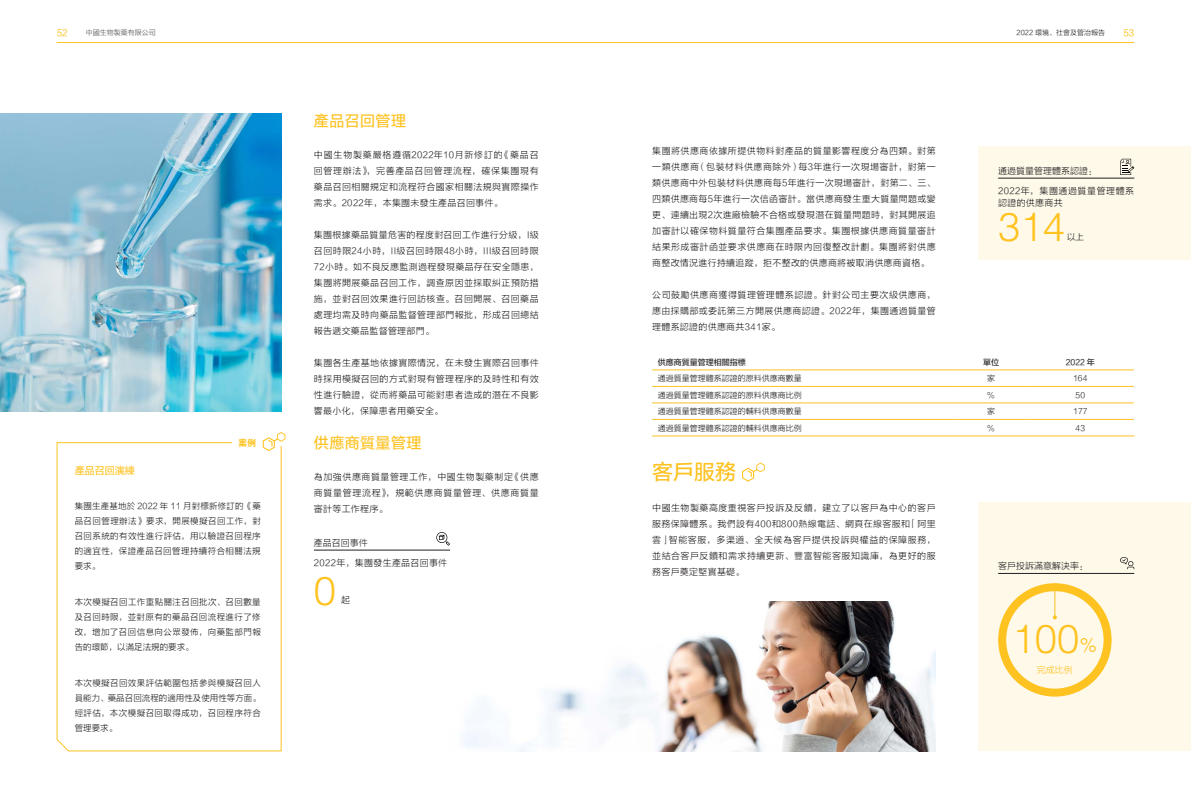
<style>
.page{position:relative;width:1191px;height:808px;background:#fff}
.page>*{position:absolute;margin:0;border:0;box-sizing:border-box;transform-origin:0 0}
.t1{font:300 40px "Helvetica LT Std";color:#fec221}
.t2{font:21px "FZLTZHUNHK GBK1 0";color:#fec221}
.t3{font:15px "FZLTZHUNHK GBK1 0";letter-spacing:.03em;color:#fec221}
.t4{font:10px "FZLTZHUNHK GBK1 0";color:#fec221}
.t5{font:9px/16px "FZLTXHK";letter-spacing:.04em;color:#231f20;text-align:justify}
.t6{font:9px "FZLTXHK";color:#231f20}
.t7{font:9px "FZLTZHUNHK GBK1 0";color:#fec221}
.t8{font:9px "FZLTXHK";color:#fec221}
.t9{font:9px "FZDHTK GBK1 0";color:#fec221}
.t10{font:8.5px/15px "FZLTXHK";letter-spacing:.045em;color:#231f20;text-align:justify}
.t11{font:8px "FZLTXHK";color:#231f20}
.t12{font:8px "FZLTZHUNHK GBK1 0";color:#231f20}
.t13{font:7px "FZLTXHK";color:#231f20}
.t14{font:7px "FZLTXHK";color:#57585a}
.s1{font-size:20px}
</style>
<div class="page">
<hr style="left:57px;top:42px;width:538px;height:1px;background:#fec221">
<hr style="left:595px;top:42px;width:539px;height:1px;background:#fec221">
<div style="left:977px;top:502px;width:214px;height:249px;background:#fef9e9"></div>
<img style="left:463px;top:601px;width:472px;height:150px">
<svg style="left:56px;top:442px;width:226px;height:310px"></svg>
<div style="left:232px;top:427px;width:53px;height:19px;background:#fff"></div>
<svg style="left:263px;top:432px;width:22px;height:19px"></svg>
<img style="left:0;top:113px;width:281px;height:298px">
<hr style="left:314px;top:550px;width:136px;height:1px;background:#231f20">
<svg style="left:436px;top:532px;width:14px;height:14px"></svg>
<hr style="left:652px;top:370px;width:303px;height:1px;background:#fec221">
<hr style="left:955px;top:370px;width:71px;height:1px;background:#fec221">
<hr style="left:1026px;top:370px;width:108px;height:1px;background:#fec221">
<hr style="left:652px;top:386px;width:303px;height:1px;background:#fec221">
<hr style="left:955px;top:386px;width:71px;height:1px;background:#fec221">
<hr style="left:1026px;top:386px;width:108px;height:1px;background:#fec221">
<hr style="left:652px;top:403px;width:303px;height:1px;background:#fec221">
<hr style="left:955px;top:403px;width:71px;height:1px;background:#fec221">
<hr style="left:1026px;top:403px;width:108px;height:1px;background:#fec221">
<hr style="left:652px;top:419px;width:303px;height:1px;background:#fec221">
<hr style="left:955px;top:419px;width:71px;height:1px;background:#fec221">
<hr style="left:1026px;top:419px;width:108px;height:1px;background:#fec221">
<hr style="left:652px;top:436px;width:303px;height:1px;background:#fec221">
<hr style="left:955px;top:436px;width:71px;height:1px;background:#fec221">
<hr style="left:1026px;top:436px;width:108px;height:1px;background:#fec221">
<svg style="left:742px;top:463px;width:22px;height:19px"></svg>
<div style="left:977px;top:146px;width:214px;height:114px;background:#fef9e9"></div>
<hr style="left:998px;top:178px;width:136px;height:1px;background:#231f20">
<svg style="left:1120px;top:159px;width:14px;height:16px"></svg>
<hr style="left:998px;top:573px;width:136px;height:1px;background:#231f20">
<div style="left:998px;top:583px;width:113px;height:114px;border:8px solid #fec221;border-radius:50%"></div>
<hr style="left:1054px;top:583px;width:1px;height:34px;background:#fec221">
<svg style="left:1052px;top:615px;width:4px;height:4px"></svg>
<svg style="left:1120px;top:557px;width:14px;height:12px"></svg>
<p class="t7" style="left:57px;top:28px;width:12px">52</p>
<p class="t14" style="left:86px;top:29px;width:72px">中國生物製藥有限公司</p>
<p class="t13" style="left:1016px;top:29px;width:90px">2022 環境、社會及管治報告</p>
<p class="t7" style="left:1123px;top:28px;width:12px">53</p>
<p class="t4" style="left:75px;top:465px;width:61px">產品召回演練</p>
<p class="t9" style="left:238px;top:438px;width:19px">案例</p>
<p class="t10" style="left:75px;top:499px;width:188px">集團生產基地於 2022 年 11 月對標新修訂的《藥品召回管理辦法》要求，開展模擬召回工作，對召回系統的有效性進行評估，用以驗證召回程序的適宜性，保證產品召回管理持續符合相關法規要求。</p>
<p class="t10" style="left:75px;top:595px;width:188px">本次模擬召回工作重點關注召回批次、召回數量及召回時限，並對原有的藥品召回流程進行了修改，增加了召回信息向公眾發佈，向藥監部門報告的環節，以滿足法規的要求。</p>
<p class="t10" style="left:75px;top:675px;width:188px">本次模擬召回效果評估範圍包括參與模擬召回人員能力、藥品召回流程的適用性及使用性等方面。經評估，本次模擬召回取得成功，召回程序符合管理要求。</p>
<h3 class="t3" style="left:314px;top:113px;width:94px">產品召回管理</h3>
<p class="t5" style="left:314px;top:147px;width:226px">中國生物製藥嚴格遵循2022年10月新修訂的《藥品召回管理辦法》，完善產品召回管理流程，確保集團現有藥品召回相關規定和流程符合國家相關法規與實際操作需求。2022年，本集團未發生產品召回事件。</p>
<p class="t5" style="left:314px;top:227px;width:226px">集團根據藥品質量危害的程度對召回工作進行分級，I級召回時限24小時，II級召回時限48小時，III級召回時限72小時。如不良反應監測過程發現藥品存在安全隱患，集團將開展藥品召回工作，調查原因並採取糾正預防措施，並對召回效果進行回訪核查。召回開展、召回藥品處理均需及時向藥品監督管理部門報批，形成召回總結報告遞交藥品監督管理部門。</p>
<p class="t5" style="left:314px;top:355px;width:226px">集團各生產基地依據實際情況，在未發生實際召回事件時採用模擬召回的方式對現有管理程序的及時性和有效性進行驗證，從而將藥品可能對患者造成的潛在不良影響最小化，保障患者用藥安全。</p>
<h3 class="t3" style="left:314px;top:435px;width:109px">供應商質量管理</h3>
<p class="t5" style="left:314px;top:469px;width:226px">為加強供應商質量管理工作，中國生物製藥制定《供應商質量管理流程》，規範供應商質量管理、供應商質量審計等工作程序。</p>
<p class="t5" style="left:314px;top:535px;width:55px">產品召回事件</p>
<p class="t5" style="left:314px;top:555px;width:135px">2022年，集團發生產品召回事件</p>
<h1 class="t1" style="left:314px;top:565px;width:24px">0</h1>
<p class="t5" style="left:341px;top:592px;width:10px">起</p>
<p class="t5" style="left:652px;top:143px;width:285px">集團將供應商依據所提供物料對產品的質量影響程度分為四類。對第一類供應商（包裝材料供應商除外）每3年進行一次現場審計，對第一類供應商中外包裝材料供應商每5年進行一次現場審計，對第二、三、四類供應商每5年進行一次信函審計。當供應商發生重大質量問題或變更、連續出現2次進廠檢驗不合格或發現潛在質量問題時，對其開展追加審計以確保物料質量符合集團產品要求。集團根據供應商質量審計結果形成審計函並要求供應商在時限內回復整改計劃。集團將對供應商整改情況進行持續追蹤，拒不整改的供應商將被取消供應商資格。</p>
<p class="t5" style="left:652px;top:287px;width:285px">公司鼓勵供應商獲得質理管理體系認證。針對公司主要次級供應商，應由採購部或委託第三方開展供應商認證。2022年，集團通過質量管理體系認證的供應商共341家。</p>
<p class="t6" style="left:998px;top:166px;width:100px">通過質量管理體系認證：</p>
<p class="t5" style="left:998px;top:185px;width:138px;line-height:12px">2022年，集團通過質量管理體系認證的供應商共</p>
<h1 class="t1" style="left:998px;top:202px;width:68px">314</h1>
<p class="t10" style="left:1067px;top:230px;width:18px">以上</p>
<p class="t12" style="left:658px;top:357px;width:89px">供應商質量管理相關指標</p>
<p class="t12" style="left:983px;top:357px;width:17px">單位</p>
<p class="t12" style="left:1065px;top:357px;width:31px">2022 年</p>
<p class="t11" style="left:658px;top:374px;width:145px">通過質量管理體系認證的原料供應商數量</p>
<p class="t11" style="left:987px;top:374px;width:9px">家</p>
<p class="t11" style="left:1073px;top:374px;width:16px">164</p>
<p class="t11" style="left:658px;top:390px;width:145px">通過質量管理體系認證的原料供應商比例</p>
<p class="t11" style="left:987px;top:390px;width:9px">%</p>
<p class="t11" style="left:1075px;top:390px;width:11px">50</p>
<p class="t11" style="left:658px;top:407px;width:145px">通過質量管理體系認證的輔料供應商數量</p>
<p class="t11" style="left:987px;top:407px;width:9px">家</p>
<p class="t11" style="left:1073px;top:407px;width:16px">177</p>
<p class="t11" style="left:658px;top:423px;width:145px">通過質量管理體系認證的輔料供應商比例</p>
<p class="t11" style="left:987px;top:423px;width:9px">%</p>
<p class="t11" style="left:1075px;top:423px;width:11px">43</p>
<h2 class="t2" style="left:652px;top:460px;width:85px">客戶服務</h2>
<p class="t5" style="left:652px;top:500px;width:285px">中國生物製藥高度重視客戶投訴及反饋，建立了以客戶為中心的客戶服務保障體系。我們設有400和800熱線電話、網頁在線客服和「阿里雲」智能客服，多渠道、全天候為客戶提供投訴與權益的保障服務，並結合客戶反饋和需求持續更新、豐富智能客服知識庫，為更好的服務客戶奠定堅實基礎。</p>
<p class="t6" style="left:998px;top:561px;width:91px">客戶投訴滿意解決率：</p>
<h1 class="t1" style="left:1012px;top:614px;width:86px">100<span class="s1">%</span></h1>
<p class="t8" style="left:1036px;top:665px;width:37px">完成比例</p>
</div>
